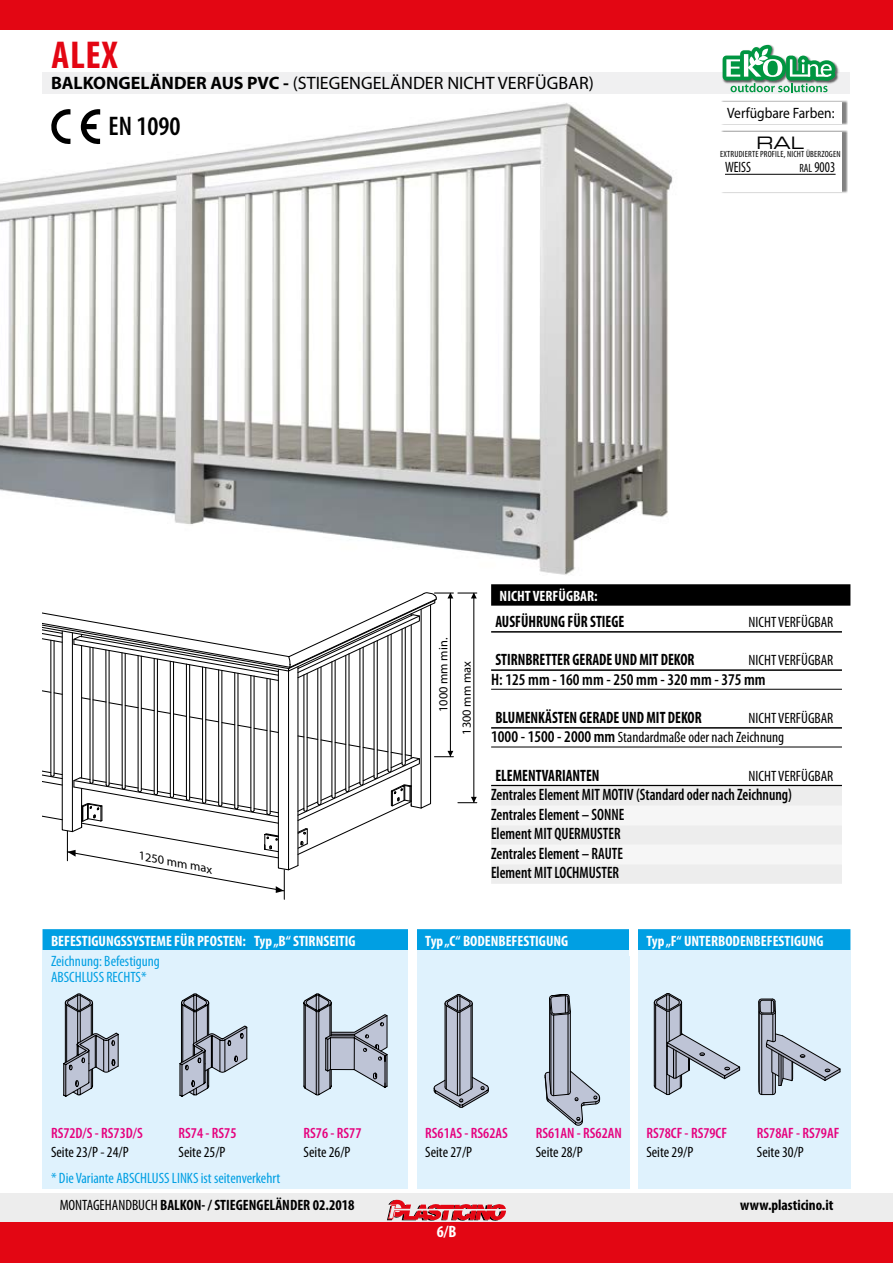
<style>
.page{position:relative;width:893px;height:1263px;background:#fff}
.page>*{position:absolute;margin:0;border:0;box-sizing:border-box;transform-origin:0 0}
.t1{font:700 condensed 39px "Myriad Pro";color:#e30613}
.t2{font:600 condensed 27px "Myriad Pro";color:#000}
.t3{font:18px "Myriad Pro";color:#000}
.t4{font:17.1px "Eurostile Extended Two";color:#000}
.t5{font:600 condensed 16.5px/19.5px "Myriad Pro";color:#000;scale:.9 1}
.t6{font:700 condensed 16.5px "Myriad Pro";color:#000;scale:.9 1}
.t7{font:600 condensed 16.5px "Myriad Pro";color:#000}
.t8{font:700 condensed 16.5px "Myriad Pro";color:#fff}
.t9{font:condensed 15px/19.5px "Myriad Pro";color:#000}
.t10{font:700 condensed 15px "Myriad Pro";color:#fff}
.t11{font:600 condensed 15px "Myriad Pro";color:#e6007d}
.t12{font:condensed 15px/16.5px "Myriad Pro";color:#009fe3}
.t13{font:700 condensed 15px "Myriad Pro";color:#000}
.t14{font:15px "Myriad Pro";color:#000;scale:.9 1}
.t15{font:condensed 15px "Myriad Pro";color:#000;scale:.9 1}
.t16{font:12.45px/23.4px "Myriad Pro";color:#000}
.t17{font:italic 12.15px "Myriad Pro";color:#000;scale:1.04 1}
.t18{font:condensed 9px "Myriad Pro";letter-spacing:.02em;color:#000}
.s1{font-weight:700}
.s2{font-size:12px}
.s3{font-weight:600;font-size:16.5px}
.s4{font-weight:400}
</style>
<div class="page">
<img style="left:0;top:103px;width:673px;height:472px">
<div style="left:0;top:1193px;width:893px;height:29px;background:#ededed"></div>
<div style="left:0;top:1222px;width:893px;height:41px;background:#e30613"></div>
<div style="left:0;top:0;width:893px;height:30px;background:#e30613"></div>
<svg style="left:387px;top:1199px;width:119px;height:22px"></svg>
<div style="left:43px;top:72px;width:807px;height:22px;background:#f0f0f1"></div>
<svg style="left:43px;top:592px;width:434px;height:307px"></svg>
<img style="left:722px;top:44px;width:48px;height:36px">
<img style="left:835px;top:63px;width:4px;height:19px">
<svg style="left:723px;top:45px;width:112px;height:47px"></svg>
<svg style="left:51px;top:109px;width:20px;height:35px"></svg>
<svg style="left:81px;top:109px;width:19px;height:35px"></svg>
<div style="left:43px;top:929px;width:807px;height:21px;background:#009fe3"></div>
<div style="left:43px;top:950px;width:365px;height:238px;background:#dff2fd"></div>
<svg style="left:63px;top:993px;width:56px;height:104px"></svg>
<svg style="left:179px;top:993px;width:69px;height:104px"></svg>
<svg style="left:303px;top:993px;width:85px;height:103px"></svg>
<div style="left:638px;top:950px;width:212px;height:238px;background:#dff2fd"></div>
<svg style="left:654px;top:993px;width:87px;height:102px"></svg>
<svg style="left:758px;top:998px;width:83px;height:97px"></svg>
<div style="left:417px;top:950px;width:212px;height:238px;background:#dff2fd"></div>
<svg style="left:434px;top:994px;width:55px;height:114px"></svg>
<svg style="left:544px;top:994px;width:56px;height:132px"></svg>
<div style="left:408px;top:924px;width:9px;height:32px;background:#fff"></div>
<div style="left:629px;top:924px;width:9px;height:32px;background:#fff"></div>
<hr style="left:491px;top:631px;width:351px;height:2px;background:#000">
<hr style="left:491px;top:669px;width:351px;height:2px;background:#000">
<hr style="left:491px;top:689px;width:351px;height:1px;background:#000">
<hr style="left:491px;top:727px;width:351px;height:2px;background:#000">
<hr style="left:491px;top:747px;width:351px;height:1px;background:#000">
<hr style="left:491px;top:785px;width:351px;height:1px;background:#000">
<div style="left:491px;top:786px;width:351px;height:20px;background:#ededed"></div>
<div style="left:491px;top:806px;width:351px;height:19px;background:#f6f6f6"></div>
<div style="left:491px;top:825px;width:351px;height:20px;background:#ededed"></div>
<div style="left:491px;top:845px;width:351px;height:19px;background:#f6f6f6"></div>
<div style="left:491px;top:864px;width:351px;height:20px;background:#ededed"></div>
<div style="left:491px;top:584px;width:359px;height:22px;background:#000"></div>
<div style="left:721px;top:130px;width:127px;height:63px;background:#000;opacity:.5"></div>
<div style="left:719px;top:132px;width:123px;height:59px;background:#fff"></div>
<hr style="left:725px;top:174px;width:111px;height:1px;background:#000">
<div style="left:721px;top:100px;width:127px;height:25px;background:#000;opacity:.5"></div>
<div style="left:719px;top:102px;width:123px;height:21px;background:#fff"></div>
<h1 class="t1" style="left:51px;top:34px;width:68px">ALEX</h1>
<p class="t3" style="left:51px;top:72px;width:544px"><span class="s1">BALKONGELÄNDER AUS PVC -</span> (STIEGENGELÄNDER NICHT VERFÜGBAR)</p>
<h2 class="t2" style="left:109px;top:112px;width:73px">EN 1090</h2>
<p class="t14" style="left:727px;top:103px;width:121px">Verfügbare Farben:</p>
<p class="t4" style="left:757px;top:131px;width:49px">RAL</p>
<p class="t18" style="left:720px;top:149px;width:122px">EXTRUDIERTE PROFILE, NICHT ÜBERZOGEN</p>
<p class="t15" style="left:725px;top:159px;width:30px">WEISS</p>
<p class="t15" style="left:799px;top:159px;width:41px"><span class="s2">RAL</span> 9003</p>
<p class="t10" style="left:500px;top:588px;width:100px">NICHT VERFÜGBAR:</p>
<p class="t17" style="left:141px;top:849px;width:73px;rotate:11deg">1250 mm max</p>
<p class="t16" style="left:432px;top:735px;width:98px;text-indent:23px;rotate:-90deg">1000 mm min.<br>1300 mm max</p>
<p class="t6" style="left:495px;top:612px;width:145px">AUSFÜHRUNG FÜR STIEGE</p>
<p class="t9" style="left:749px;top:612px;width:86px">NICHT VERFÜGBAR</p>
<p class="t6" style="left:495px;top:650px;width:223px">STIRNBRETTER GERADE UND MIT DEKOR</p>
<p class="t9" style="left:749px;top:651px;width:86px">NICHT VERFÜGBAR</p>
<p class="t7" style="left:491px;top:670px;width:276px">H: 125 mm - 160 mm - 250 mm - 320 mm - 375 mm</p>
<p class="t6" style="left:495px;top:708px;width:231px">BLUMENKÄSTEN GERADE UND MIT DEKOR</p>
<p class="t9" style="left:491px;top:708px;width:344px;text-indent:257px">NICHT VERFÜGBAR<br><span class="s3">1000 - 1500 - 2000 mm</span> Standardmaße oder nach Zeichnung</p>
<p class="t6" style="left:495px;top:766px;width:117px">ELEMENTVARIANTEN</p>
<p class="t9" style="left:749px;top:766px;width:86px">NICHT VERFÜGBAR</p>
<p class="t5" style="left:491px;top:785px;width:336px">Zentrales Element MIT MOTIV (Standard oder nach Zeichnung)<br>Zentrales Element – SONNE<br>Element MIT QUERMUSTER<br>Zentrales Element – RAUTE<br>Element MIT LOCHMUSTER</p>
<p class="t10" style="left:51px;top:933px;width:306px">BEFESTIGUNGSSYSTEME FÜR PFOSTEN: Typ „B“ STIRNSEITIG</p>
<p class="t10" style="left:425px;top:933px;width:145px">Typ „C“ BODENBEFESTIGUNG</p>
<p class="t10" style="left:646px;top:933px;width:179px">Typ „F“ UNTERBODENBEFESTIGUNG</p>
<p class="t12" style="left:51px;top:953px;width:110px">Zeichnung: Befestigung<br>ABSCHLUSS RECHTS*</p>
<p class="t11" style="left:51px;top:1125px;width:93px">RS72D/S - RS73D/S</p>
<p class="t9" style="left:51px;top:1142px;width:79px">Seite 23/P - 24/P</p>
<p class="t11" style="left:179px;top:1125px;width:59px">RS74 - RS75</p>
<p class="t9" style="left:179px;top:1142px;width:48px">Seite 25/P</p>
<p class="t12" style="left:51px;top:1170px;width:231px">* Die Variante ABSCHLUSS LINKS ist seitenverkehrt</p>
<p class="t11" style="left:304px;top:1125px;width:59px">RS76 - RS77</p>
<p class="t9" style="left:304px;top:1142px;width:48px">Seite 26/P</p>
<p class="t11" style="left:425px;top:1125px;width:84px">RS61AS - RS62AS</p>
<p class="t9" style="left:425px;top:1142px;width:48px">Seite 27/P</p>
<p class="t11" style="left:536px;top:1125px;width:88px">RS61AN - RS62AN</p>
<p class="t9" style="left:536px;top:1142px;width:48px">Seite 28/P</p>
<p class="t11" style="left:646px;top:1125px;width:82px">RS78CF - RS79CF</p>
<p class="t9" style="left:646px;top:1142px;width:48px">Seite 29/P</p>
<p class="t11" style="left:757px;top:1125px;width:84px">RS78AF - RS79AF</p>
<p class="t9" style="left:757px;top:1142px;width:48px">Seite 30/P</p>
<p class="t13" style="left:60px;top:1197px;width:297px"><span class="s4">MONTAGEHANDBUCH</span> BALKON- / STIEGENGELÄNDER 02.2018</p>
<p class="t13" style="left:740px;top:1197px;width:95px">www.plasticino.it</p>
<p class="t8" style="left:437px;top:1222px;width:21px">6/B</p>
</div>
